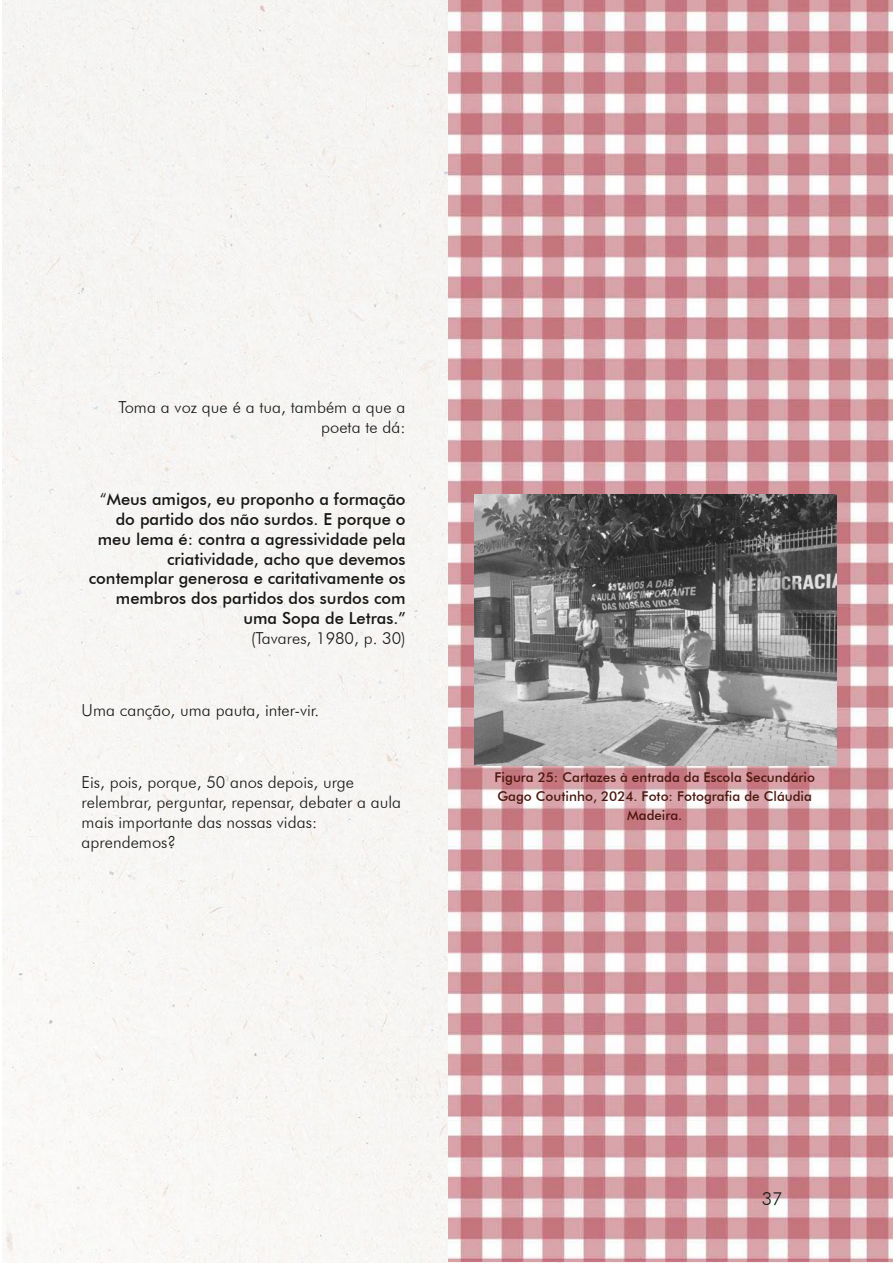
<style>
.page{position:relative;width:893px;height:1263px;background:#fff}
.page>*{position:absolute;margin:0;border:0;box-sizing:border-box;transform-origin:0 0}
.t1{font:300 18px "Futura BT";color:#171715}
.t2{font:500 16.5px/19.8px "Futura BT";color:#171715;text-align:right}
.t3{font:300 16.5px/19.8px "Futura BT";color:#171715;text-align:right}
.t4{font:500 13.5px/19px "Futura BT";color:#4c170f;text-align:center}
.s1{font-weight:300}
</style>
<div class="page">
<div style="left:3px;top:0;width:890px;height:1263px;background:#f7f5f3"></div>
<svg style="left:448px;top:0;width:445px;height:1262px"></svg>
<div style="left:55px;top:1186px;width:730px;height:77px;border:2px solid #fff"></div>
<img style="left:474px;top:494px;width:362px;height:272px">
<p class="t3" style="left:119px;top:399px;width:289px">Toma a voz que é a tua, também a que a poeta te dá:</p>
<p class="t2" style="left:89px;top:489px;width:319px"><span class="s1">“</span>Meus amigos, eu proponho a formação do partido dos não surdos. E porque o meu lema é: contra a agressividade pela criatividade, acho que devemos contemplar generosa e caritativamente os membros dos partidos dos surdos com uma Sopa de Letras.”</p>
<p class="t3" style="left:251px;top:629px;width:156px">(Tavares, 1980, p. 30)</p>
<p class="t3" style="left:82px;top:702px;width:239px">Uma canção, uma pauta, inter-vir.</p>
<p class="t3" style="left:82px;top:774px;width:321px;text-align:left">Eis, pois, porque, 50 anos depois, urge relembrar, perguntar, repensar, debater a aula mais importante das nossas vidas: aprendemos?</p>
<p class="t4" style="left:495px;top:768px;width:322px">Figura 25: Cartazes à entrada da Escola Secundário<br>Gago Coutinho, 2024. Foto: Fotografia de Cláudia<br>Madeira.</p>
<p class="t1" style="left:762px;top:1191px;width:22px">37</p>
</div>
